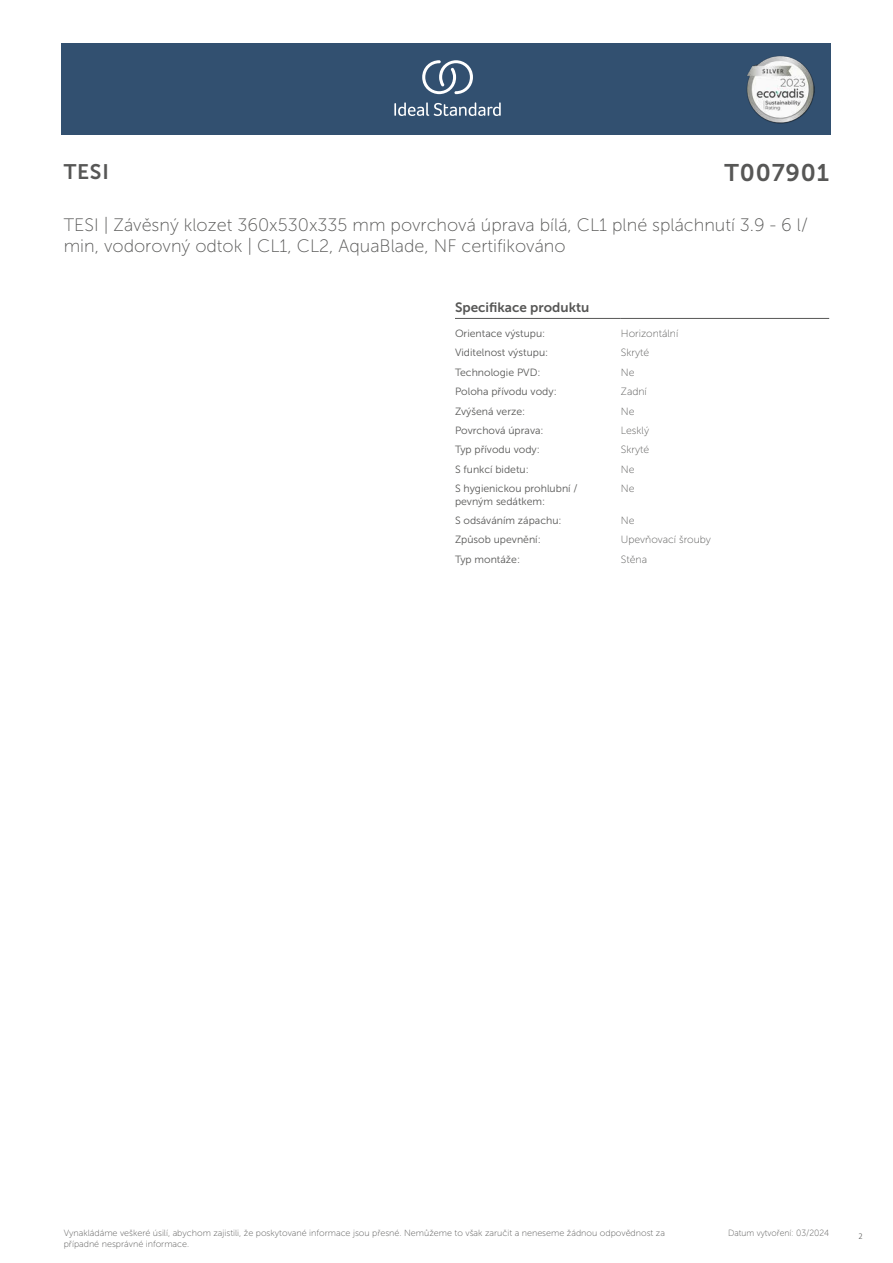
<style>
.page{position:relative;width:893px;height:1263px;background:#fff}
.page>*{position:absolute;margin:0;border:0;box-sizing:border-box;transform-origin:0 0}
.t1{font:24px "Museo Sans 700";letter-spacing:.035em;color:#575756}
.t2{font:21px "Museo Sans 700";color:#575756}
.t3{font:18px/21.6px "Museo Sans 100";color:#575756}
.t4{font:13.5px "Museo Sans 700";color:#575756}
.t5{font:10.5px/12.6px "Museo Sans 300";color:#575756}
.t6{font:10.5px "Museo Sans 100";color:#575756}
.t7{font:9px/10.8px "Museo Sans 100";color:#575756}
.t8{font:9px "Museo Sans 100";color:#575756;scale:.95 1}
.t9{font:300 9px "Calibri";color:#575756;scale:.95 1}
</style>
<div class="page">
<div style="left:62px;top:43px;width:769px;height:91px;background:#325070"></div>
<hr style="left:455px;top:318px;width:166px;height:1px;background:#575756">
<hr style="left:621px;top:318px;width:208px;height:1px;background:#575756">
<svg style="left:394px;top:102px;width:107px;height:14px"></svg>
<svg style="left:422px;top:60px;width:51px;height:34px"></svg>
<img style="left:746px;top:56px;width:68px;height:67px">
<h2 class="t2" style="left:64px;top:160px;width:47px">TESI</h2>
<h1 class="t1" style="left:724px;top:160px;width:106px">T007901</h1>
<h3 class="t3" style="left:64px;top:214px;width:746px">TESI | Závěsný klozet 360x530x335 mm povrchová úprava bílá, CL1 plné spláchnutí 3.9 - 6 l/ min, vodorovný odtok | CL1, CL2, AquaBlade, NF certifikováno</h3>
<p class="t4" style="left:455px;top:300px;width:136px">Specifikace produktu</p>
<p class="t5" style="left:455px;top:327px;width:92px">Orientace výstupu:</p>
<p class="t6" style="left:621px;top:328px;width:59px">Horizontální</p>
<p class="t5" style="left:455px;top:347px;width:95px">Viditelnost výstupu:</p>
<p class="t6" style="left:621px;top:347px;width:30px">Skryté</p>
<p class="t5" style="left:455px;top:366px;width:87px">Technologie PVD:</p>
<p class="t6" style="left:621px;top:367px;width:15px">Ne</p>
<p class="t5" style="left:455px;top:385px;width:103px">Poloha přívodu vody:</p>
<p class="t6" style="left:621px;top:386px;width:28px">Zadní</p>
<p class="t5" style="left:455px;top:405px;width:72px">Zvýšená verze:</p>
<p class="t6" style="left:621px;top:405px;width:15px">Ne</p>
<p class="t5" style="left:455px;top:424px;width:90px">Povrchová úprava:</p>
<p class="t6" style="left:621px;top:425px;width:30px">Lesklý</p>
<p class="t5" style="left:455px;top:443px;width:86px">Typ přívodu vody:</p>
<p class="t6" style="left:621px;top:444px;width:30px">Skryté</p>
<p class="t5" style="left:455px;top:463px;width:75px">S funkcí bidetu:</p>
<p class="t6" style="left:621px;top:463px;width:15px">Ne</p>
<p class="t5" style="left:455px;top:482px;width:124px">S hygienickou prohlubní / pevným sedátkem:</p>
<p class="t6" style="left:621px;top:483px;width:15px">Ne</p>
<p class="t5" style="left:455px;top:514px;width:108px">S odsáváním zápachu:</p>
<p class="t6" style="left:621px;top:515px;width:15px">Ne</p>
<p class="t5" style="left:455px;top:533px;width:87px">Způsob upevnění:</p>
<p class="t6" style="left:621px;top:534px;width:92px">Upevňovací šrouby</p>
<p class="t5" style="left:455px;top:553px;width:67px">Typ montáže:</p>
<p class="t6" style="left:621px;top:553px;width:28px">Stěna</p>
<p class="t7" style="left:64px;top:1227px;width:603px">Vynakládáme veškeré úsilí, abychom zajistili, že poskytované informace jsou přesné. Nemůžeme to však zaručit a neneseme žádnou odpovědnost za případné nesprávné informace.</p>
<p class="t8" style="left:728px;top:1228px;width:108px">Datum vytvoření: 03/2024</p>
<p class="t9" style="left:858px;top:1230px;width:6px">2</p>
</div>
